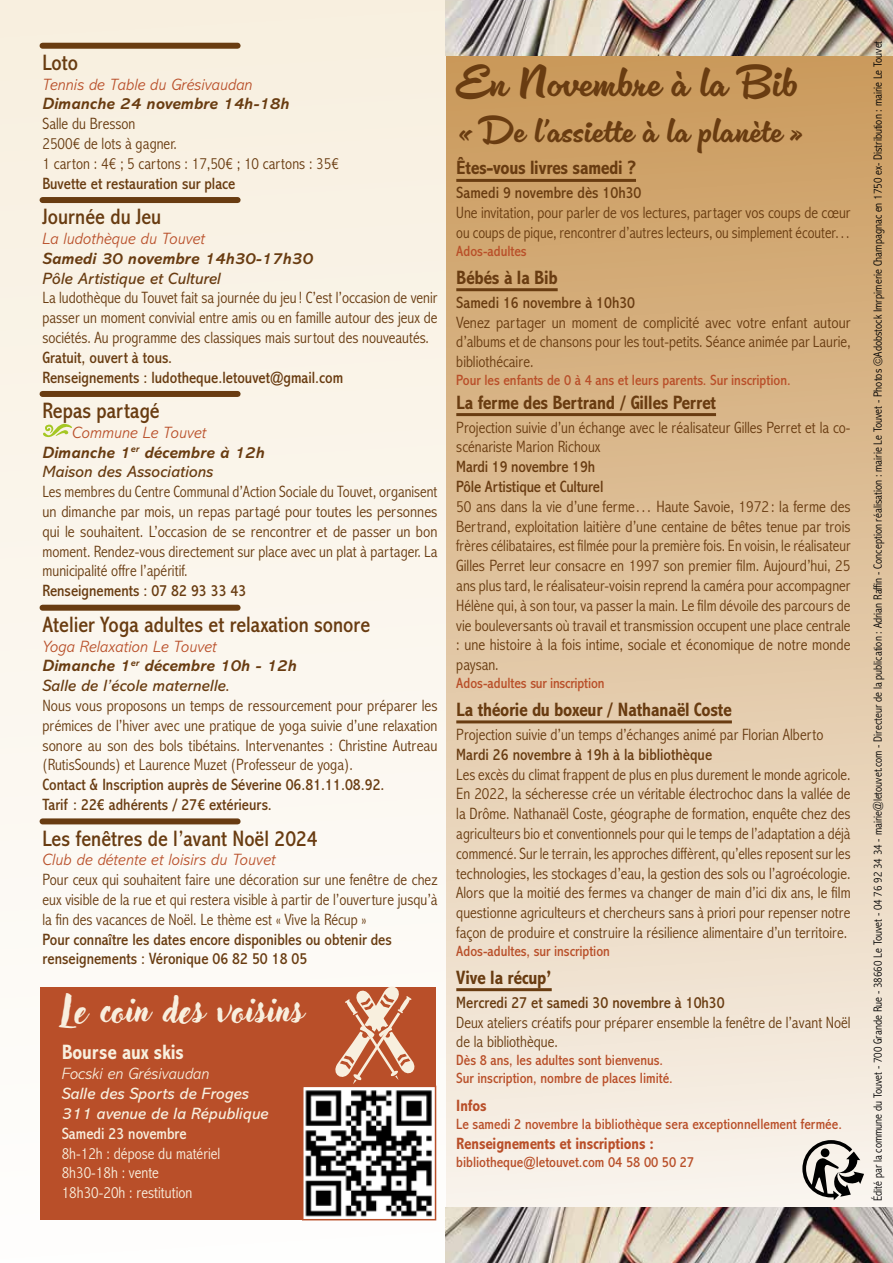
<style>
.page{position:relative;width:893px;height:1263px;background:#fff}
.page>*{position:absolute;margin:0;border:0;box-sizing:border-box;transform-origin:0 0}
.t1{font:46.5px "Cinema Script";color:#693c11}
.t2{font:39px "Cinema Script";color:#693c11}
.t3{font:36px "Adlery Pro";color:#f8efde}
.t4{font:condensed 22.5px "Abadi MT Pro";color:#693c11}
.t5{font:700 condensed 21px "Abadi MT Pro";color:#f8efde}
.t6{font:700 condensed 19.5px "Abadi MT Pro";letter-spacing:-.01em;color:#693c11}
.t7{font:300 condensed 16.5px/19.8px "Abadi MT Pro";color:#693c11;text-align:justify}
.t8{font:condensed 16.5px/19.8px "Abadi MT Pro";color:#693c11}
.t9{font:italic 700 16.5px/19.8px "Abadi MT Pro";color:#693c11}
.t10{font:italic 16.5px/19.8px "Abadi MT Pro";color:#693c11}
.t11{font:italic 300 16.5px "Abadi MT Pro";color:#b94f29}
.t12{font:300 condensed 16.5px/19.8px "Abadi MT Pro";color:#f8efde}
.t13{font:italic 16.5px/19.8px "Abadi MT Pro";color:#f8efde}
.t14{font:700 condensed 16.5px "Abadi MT Pro";color:#b94f29}
.t15{font:italic 300 16.5px "Abadi MT Pro";color:#f8efde}
.t16{font:condensed 16.5px "Abadi MT Pro";color:#f8efde}
.t17{font:condensed 15px/18px "Abadi MT Pro";color:#b94f29}
.t18{font:300 condensed 12px "Abadi MT Pro";color:#000}
.s1{font-weight:300;color:#b94f29}
.s2{font-weight:400}
.s3{font-weight:700}
</style>
<div class="page">
<div style="left:446px;top:0;width:447px;height:1263px;background:linear-gradient(to bottom,#c89553,#fcf9f6)"></div>
<div style="left:0;top:0;width:446px;height:1263px;background:linear-gradient(to bottom,#f8efdf,#fefdfc)"></div>
<div style="left:43px;top:43px;width:195px;height:6px;background:#693c11"></div>
<div style="left:43px;top:197px;width:195px;height:6px;background:#693c11"></div>
<div style="left:43px;top:391px;width:195px;height:6px;background:#693c11"></div>
<div style="left:43px;top:605px;width:195px;height:6px;background:#693c11"></div>
<div style="left:43px;top:818px;width:195px;height:6px;background:#693c11"></div>
<svg style="left:43px;top:424px;width:29px;height:14px"></svg>
<hr style="left:456px;top:179px;width:180px;height:3px;background:#693c11">
<hr style="left:456px;top:288px;width:102px;height:3px;background:#693c11">
<hr style="left:456px;top:413px;width:260px;height:3px;background:#693c11">
<hr style="left:456px;top:720px;width:276px;height:3px;background:#693c11">
<hr style="left:456px;top:988px;width:96px;height:3px;background:#693c11">
<div style="left:40px;top:987px;width:396px;height:232px;background:#b94f29"></div>
<img style="left:305px;top:1088px;width:128px;height:129px">
<div style="left:302px;top:1085px;width:134px;height:135px;border:2px solid #b94f29"></div>
<svg style="left:326px;top:978px;width:97px;height:106px"></svg>
<img style="left:446px;top:0;width:447px;height:56px">
<img style="left:446px;top:1207px;width:447px;height:56px">
<svg style="left:802px;top:1140px;width:62px;height:60px;background:#a09c97"></svg>
<h3 class="t4" style="left:43px;top:50px;width:37px">Loto</h3>
<p class="t11" style="left:43px;top:75px;width:212px">Tennis de Table du Grésivaudan</p>
<p class="t9" style="left:43px;top:94px;width:248px">Dimanche 24 novembre 14h-18h</p>
<p class="t7" style="left:43px;top:114px;width:298px;text-align:left">Salle du Bresson<br>2500€ de lots à gagner.<br>1 carton : 4€ ; 5 cartons : 17,50€ ; 10 cartons : 35€</p>
<p class="t8" style="left:43px;top:174px;width:194px">Buvette et restauration sur place</p>
<h3 class="t4" style="left:43px;top:204px;width:120px">Journée du Jeu</h3>
<p class="t11" style="left:43px;top:229px;width:164px">La ludothèque du Touvet</p>
<p class="t9" style="left:43px;top:249px;width:272px">Samedi 30 novembre 14h30-17h30</p>
<p class="t10" style="left:43px;top:268px;width:180px">Pôle Artistique et Culturel</p>
<p class="t7" style="left:43px;top:288px;width:396px">La ludothèque du Touvet fait sa journée du jeu ! C’est l’occasion de venir passer un moment convivial entre amis ou en famille autour des jeux de sociétés. Au programme des classiques mais surtout des nouveautés.</p>
<p class="t8" style="left:43px;top:348px;width:302px">Gratuit, ouvert à tous.<br>Renseignements : ludotheque.letouvet@gmail.com</p>
<h3 class="t4" style="left:43px;top:398px;width:119px">Repas partagé</h3>
<p class="t9" style="left:43px;top:423px;width:224px;text-indent:30px"><span class="s1">Commune Le Touvet<br></span>Dimanche 1<sup>er</sup> décembre à 12h<br><span class="s2">Maison des Associations</span></p>
<p class="t7" style="left:43px;top:482px;width:397px">Les membres du Centre Communal d’Action Sociale du Touvet, organisent un dimanche par mois, un repas partagé pour toutes les personnes qui le souhaitent. L’occasion de se rencontrer et de passer un bon moment. Rendez-vous directement sur place avec un plat à partager. La municipalité offre l’apéritif.</p>
<p class="t8" style="left:43px;top:581px;width:205px">Renseignements : 07 82 93 33 43</p>
<h3 class="t4" style="left:43px;top:612px;width:329px">Atelier Yoga adultes et relaxation sonore</h3>
<p class="t10" style="left:43px;top:636px;width:256px"><span class="s1">Yoga Relaxation Le Touvet<br></span><span class="s3">Dimanche 1</span><sup>er</sup> <span class="s3">décembre 10h - 12h<br></span>Salle de l’école maternelle.</p>
<p class="t7" style="left:43px;top:696px;width:396px">Nous vous proposons un temps de ressourcement pour préparer les prémices de l’hiver avec une pratique de yoga suivie d’une relaxation sonore au son des bols tibétains. Intervenantes : Christine Autreau (RutisSounds) et Laurence Muzet (Professeur de yoga).</p>
<p class="t8" style="left:43px;top:775px;width:344px">Contact &amp; Inscription auprès de Séverine 06.81.11.08.92.<br>Tarif : 22€ adhérents / 27€ extérieurs.</p>
<h3 class="t4" style="left:43px;top:826px;width:277px">Les fenêtres de l’avant Noël 2024</h3>
<p class="t11" style="left:43px;top:851px;width:235px">Club de détente et loisirs du Touvet</p>
<p class="t7" style="left:43px;top:870px;width:396px">Pour ceux qui souhaitent faire une décoration sur une fenêtre de chez eux visible de la rue et qui restera visible à partir de l’ouverture jusqu’à la fin des vacances de Noël. Le thème est « Vive la Récup »</p>
<p class="t8" style="left:43px;top:930px;width:351px">Pour connaître les dates encore disponibles ou obtenir des renseignements : Véronique 06 82 50 18 05</p>
<h3 class="t3" style="left:62px;top:988px;width:244px">Le coin des voisins</h3>
<p class="t5" style="left:62px;top:1041px;width:123px">Bourse aux skis</p>
<p class="t15" style="left:62px;top:1065px;width:149px">Focski en Grésivaudan</p>
<p class="t13" style="left:62px;top:1084px;width:208px">Salle des Sports de Froges<br>311 avenue de la République</p>
<p class="t16" style="left:62px;top:1124px;width:127px">Samedi 23 novembre</p>
<p class="t12" style="left:62px;top:1143px;width:160px">8h-12h : dépose du matériel<br>8h30-18h : vente<br>18h30-20h : restitution</p>
<h1 class="t1" style="left:456px;top:55px;width:344px">En Novembre à la Bib</h1>
<h2 class="t2" style="left:456px;top:107px;width:350px">«De l’assiette à la planète »</h2>
<p class="t6" style="left:456px;top:157px;width:181px">Êtes-vous livres samedi ?</p>
<p class="t8" style="left:456px;top:184px;width:187px">Samedi 9 novembre dès 10h30</p>
<p class="t7" style="left:456px;top:203px;width:396px">Une invitation, pour parler de vos lectures, partager vos coups de cœur ou coups de pique, rencontrer d’autres lecteurs, ou simplement écouter…</p>
<p class="t17" style="left:456px;top:243px;width:72px">Ados-adultes</p>
<p class="t6" style="left:456px;top:266px;width:103px">Bébés à la Bib</p>
<p class="t8" style="left:456px;top:293px;width:180px">Samedi 16 novembre à 10h30</p>
<p class="t7" style="left:456px;top:313px;width:396px">Venez partager un moment de complicité avec votre enfant autour d’albums et de chansons pour les tout-petits. Séance animée par Laurie, bibliothécaire.</p>
<p class="t17" style="left:456px;top:372px;width:336px">Pour les enfants de 0 à 4 ans et leurs parents. Sur inscription.</p>
<p class="t6" style="left:456px;top:391px;width:261px">La ferme des Bertrand / Gilles Perret</p>
<p class="t7" style="left:456px;top:418px;width:396px">Projection suivie d’un échange avec le réalisateur Gilles Perret et la co&shy;scénariste Marion Richoux</p>
<p class="t8" style="left:456px;top:457px;width:149px">Mardi 19 novembre 19h<br>Pôle Artistique et Culturel</p>
<p class="t7" style="left:456px;top:497px;width:396px">50 ans dans la vie d’une ferme… Haute Savoie, 1972 : la ferme des Bertrand, exploitation laitière d’une centaine de bêtes tenue par trois frères célibataires, est filmée pour la première fois. En voisin, le réalisateur Gilles Perret leur consacre en 1997 son premier film. Aujourd’hui, 25 ans plus tard, le réalisateur-voisin reprend la caméra pour accompagner Hélène qui, à son tour, va passer la main. Le film dévoile des parcours de vie bouleversants où travail et transmission occupent une place centrale : une histoire à la fois intime, sociale et économique de notre monde paysan.</p>
<p class="t17" style="left:456px;top:675px;width:150px">Ados-adultes sur inscription</p>
<p class="t6" style="left:456px;top:699px;width:277px">La théorie du boxeur / Nathanaël Coste</p>
<p class="t7" style="left:456px;top:725px;width:369px">Projection suivie d’un temps d’échanges animé par Florian Alberto</p>
<p class="t8" style="left:456px;top:745px;width:257px">Mardi 26 novembre à 19h à la bibliothèque</p>
<p class="t7" style="left:456px;top:765px;width:396px">Les excès du climat frappent de plus en plus durement le monde agricole.<br>En 2022, la sécheresse crée un véritable électrochoc dans la vallée de la Drôme. Nathanaël Coste, géographe de formation, enquête chez des agriculteurs bio et conventionnels pour qui le temps de l’adaptation a déjà commencé. Sur le terrain, les approches diffèrent, qu’elles reposent sur les technologies, les stockages d’eau, la gestion des sols ou l’agroécologie.<br>Alors que la moitié des fermes va changer de main d’ici dix ans, le film questionne agriculteurs et chercheurs sans à priori pour repenser notre façon de produire et construire la résilience alimentaire d’un territoire.</p>
<p class="t17" style="left:456px;top:942px;width:155px">Ados-adultes, sur inscription</p>
<p class="t6" style="left:456px;top:966px;width:97px">Vive la récup’</p>
<p class="t8" style="left:456px;top:993px;width:270px">Mercredi 27 et samedi 30 novembre à 10h30</p>
<p class="t7" style="left:456px;top:1012px;width:396px">Deux ateliers créatifs pour préparer ensemble la fenêtre de l’avant Noël de la bibliothèque.</p>
<p class="t17" style="left:456px;top:1052px;width:218px">Dès 8 ans, les adultes sont bienvenus.<br>Sur inscription, nombre de places limité.</p>
<p class="t14" style="left:456px;top:1096px;width:32px">Infos</p>
<p class="t17" style="left:456px;top:1115px;width:387px">Le samedi 2 novembre la bibliothèque sera exceptionnellement fermée.</p>
<p class="t14" style="left:456px;top:1134px;width:199px">Renseignements et inscriptions :</p>
<p class="t17" style="left:456px;top:1153px;width:239px">bibliotheque@letouvet.com 04 58 00 50 27</p>
<p class="t18" style="left:871px;top:1201px;width:1162px;rotate:-90deg">Édité par la commune du Touvet - 700 Grande Rue - 38660 Le Touvet - 04 76 92 34 34 - mairie@letouvet.com - Directeur de la publication : Adrian Raffin - Conception réalisation : mairie Le Touvet - Photos ©Adobstock Imrpimerie Champagnac en 1750 ex- Distribution : mairie Le Touvet</p>
</div>
